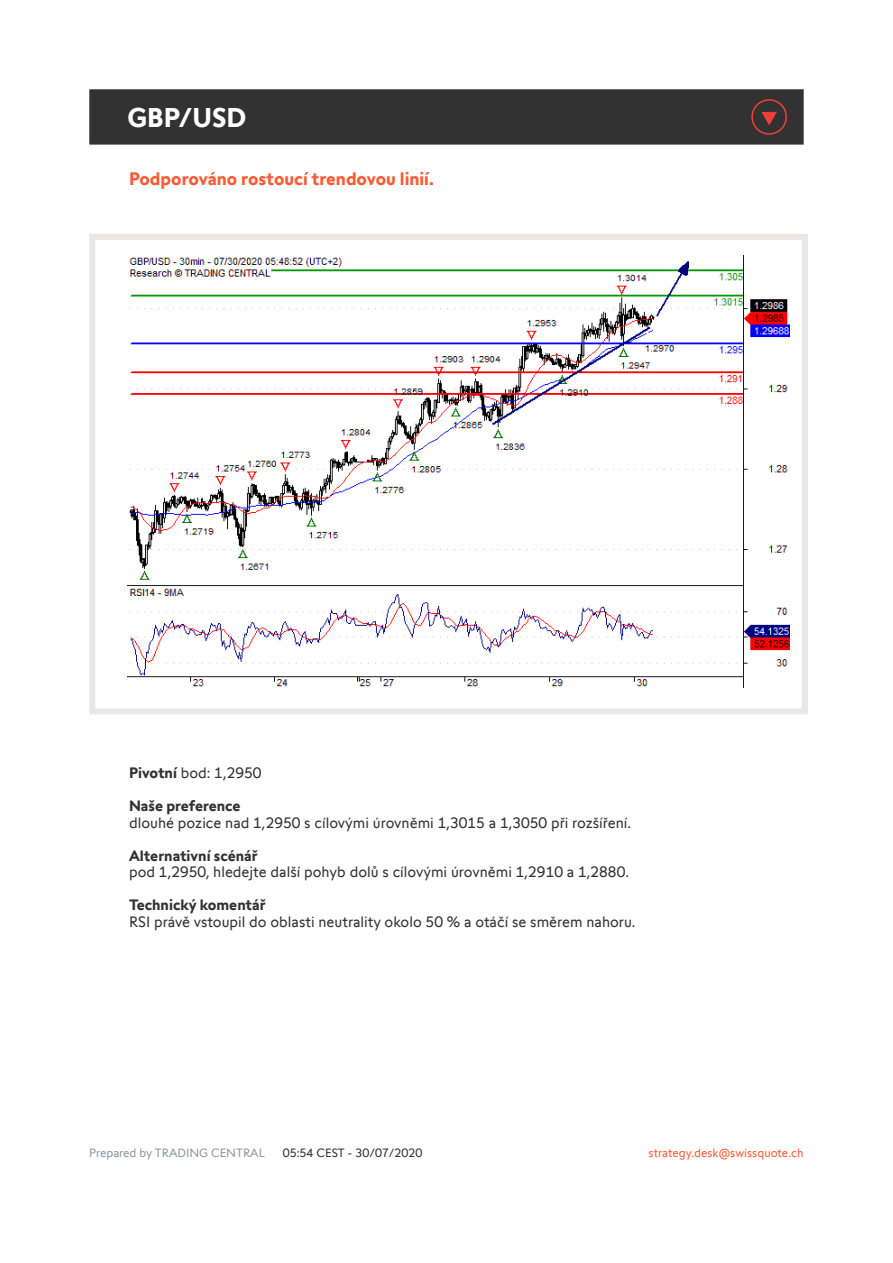
<style>
.page{position:relative;width:893px;height:1263px;background:#fff}
.page>*{position:absolute;margin:0;border:0;box-sizing:border-box;transform-origin:0 0}
.t1{font:700 27px "Swissquote CT";color:#fff}
.t2{font:700 18px "Swissquote CT";color:#fa5b35}
.t3{font:15px "Swissquote CT";color:#323232}
.t4{font:700 15px "Swissquote CT";color:#323232}
.t5{font:12px "Swissquote CT";color:#fa5b35}
.t6{font:12px "Swissquote CT";color:#939598}
.t7{font:12px "Swissquote CT";color:#323232}
.s1{font-weight:700}
</style>
<div class="page">
<div style="left:89px;top:234px;width:719px;height:480px;border:6px solid #e9e8e7"></div>
<div style="left:89px;top:89px;width:715px;height:56px;background:#323232;border:2px solid #323232"></div>
<img style="left:128px;top:255px;width:661px;height:432px">
<svg style="left:751px;top:99px;width:36px;height:36px"></svg>
<h1 class="t1" style="left:128px;top:101px;width:120px">GBP/USD</h1>
<p class="t2" style="left:129px;top:168px;width:306px">Podporováno rostoucí trendovou linií.</p>
<p class="t3" style="left:129px;top:764px;width:134px"><span class="s1">Pivotní</span> bod: 1,2950</p>
<p class="t4" style="left:129px;top:797px;width:113px">Naše preference</p>
<p class="t3" style="left:129px;top:814px;width:503px">dlouhé pozice nad 1,2950 s cílovými úrovněmi 1,3015 a 1,3050 při rozšíření.</p>
<p class="t4" style="left:129px;top:846px;width:130px">Alternativní scénář</p>
<p class="t3" style="left:129px;top:863px;width:501px">pod 1,2950, hledejte další pohyb dolů s cílovými úrovněmi 1,2910 a 1,2880.</p>
<p class="t4" style="left:129px;top:896px;width:138px">Technický komentář</p>
<p class="t3" style="left:129px;top:913px;width:508px">RSI právě vstoupil do oblasti neutrality okolo 50 % a otáčí se směrem nahoru.</p>
<p class="t6" style="left:89px;top:1145px;width:177px">Prepared by TRADING CENTRAL</p>
<p class="t7" style="left:283px;top:1145px;width:141px">05:54 CEST - 30/07/2020</p>
<p class="t5" style="left:649px;top:1145px;width:157px">strategy.desk@swissquote.ch</p>
</div>
